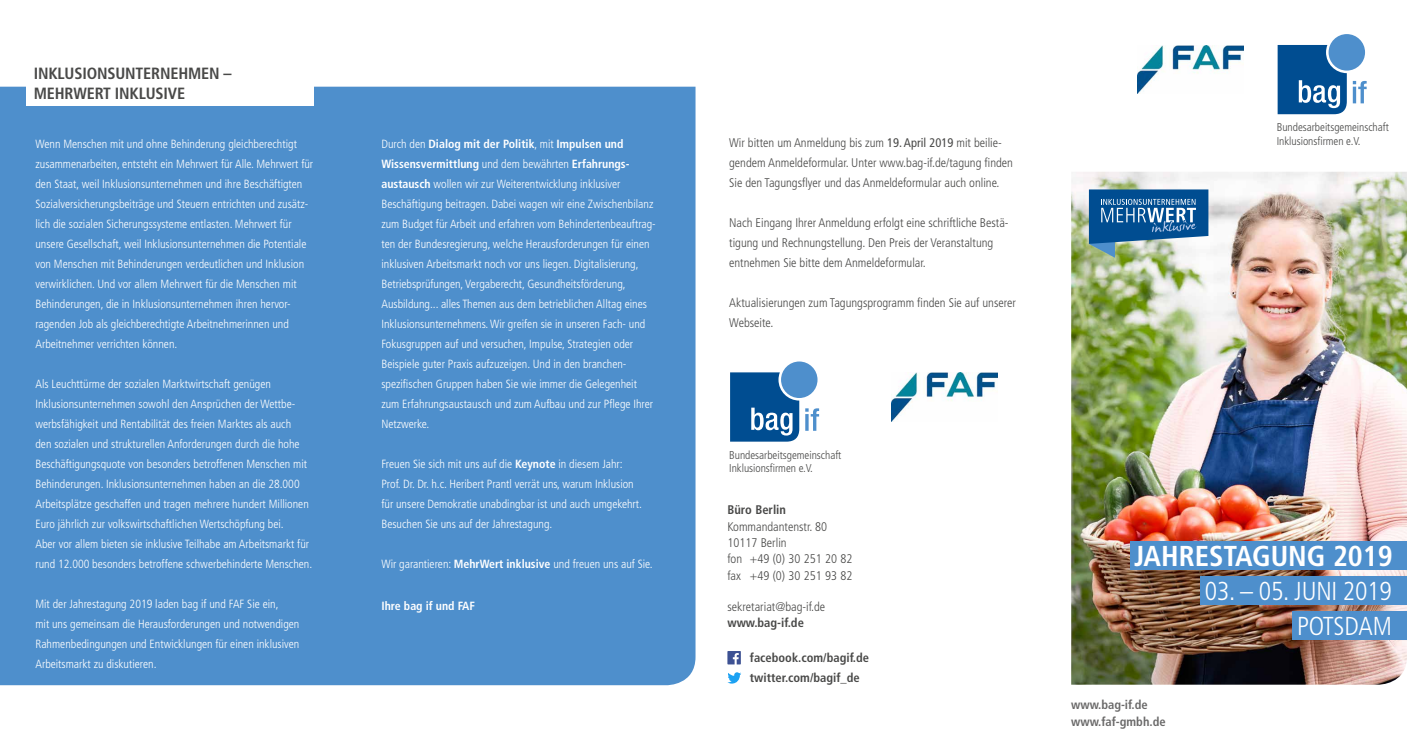
<style>
.page{position:relative;width:1407px;height:745px;background:#fff}
.page>*{position:absolute;margin:0;border:0;box-sizing:border-box;transform-origin:0 0}
.t1{font:700 condensed 28.75px "Frutiger";color:#fff}
.t2{font:300 condensed 25.88px/34.8px "Frutiger";letter-spacing:-.01em;color:#fff;text-align:right}
.t3{font:700 condensed 16.25px/19.5px "Frutiger";letter-spacing:-.01em;color:#494948}
.t4{font:300 condensed 12.5px/20px "Frutiger";color:#494948}
.t5{font:700 condensed 12.5px "Frutiger";color:#494948}
.t6{font:700 condensed 12.5px/16.2px "Frutiger";color:#6a6969}
.t7{font:300 condensed 11.88px/20px "Frutiger";color:#fff}
.t8{font:700 condensed 11.88px "Frutiger";color:#fff}
.t9{font:300 condensed 11.38px/13.6px "Frutiger";color:#494948}
.s1{font-weight:700}
.s2{font-weight:400}
</style>
<div class="page">
<img style="left:1071px;top:172px;width:336px;height:512px">
<div style="left:1200px;top:575px;width:207px;height:29px;background:#4e8fcc"></div>
<div style="left:1292px;top:610px;width:115px;height:29px;background:#4e8fcc"></div>
<div style="left:1130px;top:540px;width:277px;height:29px;background:#4e8fcc"></div>
<div style="left:1328px;top:34px;width:37px;height:37px;background:#4e8fcc;border-radius:50%"></div>
<svg style="left:1277px;top:45px;width:70px;height:69px"></svg>
<svg style="left:1353px;top:81px;width:13px;height:22px"></svg>
<img style="left:1137px;top:45px;width:107px;height:49px">
<div style="left:781px;top:361px;width:36px;height:37px;background:#4e8fcc;border-radius:50%"></div>
<svg style="left:730px;top:372px;width:69px;height:69px"></svg>
<svg style="left:805px;top:408px;width:14px;height:22px"></svg>
<img style="left:891px;top:372px;width:107px;height:49px">
<svg style="left:727px;top:672px;width:14px;height:11px"></svg>
<svg style="left:727px;top:651px;width:14px;height:13px"></svg>
<div style="left:0;top:87px;width:695px;height:597px;background:#4e8fcc"></div>
<div style="left:27px;top:60px;width:287px;height:46px;background:#fff"></div>
<svg style="left:1089px;top:189px;width:119px;height:68px"></svg>
<h3 class="t3" style="left:34px;top:64px;width:200px">INKLUSIONSUNTERNEHMEN –<br>MEHRWERT INKLUSIVE</h3>
<p class="t7" style="left:35px;top:134px;width:279px">Wenn Menschen mit und ohne Behinderung gleichberechtigt zusammenarbeiten, entsteht ein Mehrwert für Alle. Mehrwert für den Staat, weil Inklusionsunternehmen und ihre Beschäftigten Sozialversicherungsbeiträge und Steuern entrichten und zusätz&shy;lich die sozialen Sicherungssysteme entlasten. Mehrwert für unsere Gesellschaft, weil Inklusionsunternehmen die Potentiale von Menschen mit Behinderungen verdeutlichen und Inklusion verwirklichen. Und vor allem Mehrwert für die Menschen mit Behinderungen, die in Inklusionsunternehmen ihren hervor&shy;ragenden Job als gleichberechtigte Arbeitnehmerinnen und Arbeitnehmer verrichten können.</p>
<p class="t7" style="left:35px;top:374px;width:278px">Als Leuchttürme der sozialen Marktwirtschaft genügen Inklusionsunternehmen sowohl den Ansprüchen der Wettbe&shy;werbsfähigkeit und Rentabilität des freien Marktes als auch<br>den sozialen und strukturellen Anforderungen durch die hohe Beschäftigungsquote von besonders betroffenen Menschen mit Behinderungen. Inklusionsunternehmen haben an die 28.000<br>Arbeitsplätze geschaffen und tragen mehrere hundert Millionen Euro jährlich zur volkswirtschaftlichen Wertschöpfung bei.<br>Aber vor allem bieten sie inklusive Teilhabe am Arbeitsmarkt für rund 12.000 besonders betroffene schwerbehinderte Menschen.</p>
<p class="t7" style="left:35px;top:594px;width:265px">Mit der Jahrestagung 2019 laden bag if und FAF Sie ein,<br>mit uns gemeinsam die Herausforderungen und notwendigen Rahmenbedingungen und Entwicklungen für einen inklusiven Arbeitsmarkt zu diskutieren.</p>
<p class="t7" style="left:381px;top:134px;width:276px">Durch den <span class="s1">Dialog mit der Politik</span>, mit <span class="s1">Impulsen und Wissensvermittlung</span> und dem bewährten <span class="s1">Erfahrungs&shy;austausch</span> wollen wir zur Weiterentwicklung inklusiver Beschäftigung beitragen. Dabei wagen wir eine Zwischenbilanz zum Budget für Arbeit und erfahren vom Behindertenbeauftrag&shy;ten der Bundesregierung, welche Herausforderungen für einen inklusiven Arbeitsmarkt noch vor uns liegen. Digitalisierung, Betriebsprüfungen, Vergaberecht, Gesundheitsförderung, Ausbildung... alles Themen aus dem betrieblichen Alltag eines Inklusionsunternehmens. Wir greifen sie in unseren Fach- und Fokusgruppen auf und versuchen, Impulse, Strategien oder Beispiele guter Praxis aufzuzeigen. Und in den branchen&shy;spezifischen Gruppen haben Sie wie immer die Gelegenheit zum Erfahrungsaustausch und zum Aufbau und zur Pflege Ihrer Netzwerke.</p>
<p class="t7" style="left:381px;top:454px;width:262px">Freuen Sie sich mit uns auf die <span class="s1">Keynote</span> in diesem Jahr:<br>Prof. Dr. Dr. h.c. Heribert Prantl verrät uns, warum Inklusion für unsere Demokratie unabdingbar ist und auch umgekehrt.<br>Besuchen Sie uns auf der Jahrestagung.</p>
<p class="t7" style="left:381px;top:554px;width:273px">Wir garantieren: <span class="s1">MehrWert inklusive</span> und freuen uns auf Sie.</p>
<p class="t8" style="left:381px;top:598px;width:95px">Ihre bag if und FAF</p>
<p class="t4" style="left:729px;top:133px;width:285px">Wir bitten um Anmeldung bis zum <span class="s2">19. April 2019</span> mit beilie&shy;gendem Anmeldeformular. Unter www.bag-if.de/tagung finden<br>Sie den Tagungsflyer und das Anmeldeformular auch online.</p>
<p class="t4" style="left:729px;top:213px;width:281px">Nach Eingang Ihrer Anmeldung erfolgt eine schriftliche Bestä&shy;tigung und Rechnungstellung. Den Preis der Veranstaltung entnehmen Sie bitte dem Anmeldeformular.</p>
<p class="t4" style="left:729px;top:293px;width:288px">Aktualisierungen zum Tagungsprogramm finden Sie auf unserer<br>Webseite.</p>
<p class="t9" style="left:729px;top:448px;width:114px">Bundesarbeitsgemeinschaft<br>Inklusionsfirmen e.V.</p>
<p class="t5" style="left:727px;top:502px;width:60px">Büro Berlin</p>
<p class="t4" style="left:727px;top:518px;width:126px;line-height:16.2px">Kommandantenstr. 80<br>10117 Berlin<br>fon +49 (0) 30 251 20 82 fax +49 (0) 30 251 93 82</p>
<p class="t4" style="left:727px;top:596px;width:99px">sekretariat@bag-if.de</p>
<p class="t5" style="left:727px;top:615px;width:78px">www.bag-if.de</p>
<p class="t5" style="left:750px;top:650px;width:121px">facebook.com/bagif.de</p>
<p class="t5" style="left:750px;top:669px;width:111px">twitter.com/bagif_de</p>
<p class="t9" style="left:1276px;top:120px;width:114px">Bundesarbeitsgemeinschaft<br>Inklusionsfirmen e.V.</p>
<h1 class="t1" style="left:1134px;top:538px;width:260px">JAHRESTAGUNG 2019</h1>
<p class="t6" style="left:1071px;top:696px;width:96px">www.bag-if.de www.faf-gmbh.de</p>
<h2 class="t2" style="left:1205px;top:573px;width:188px">03. – 05. JUNI 2019<br>POTSDAM</h2>
</div>
